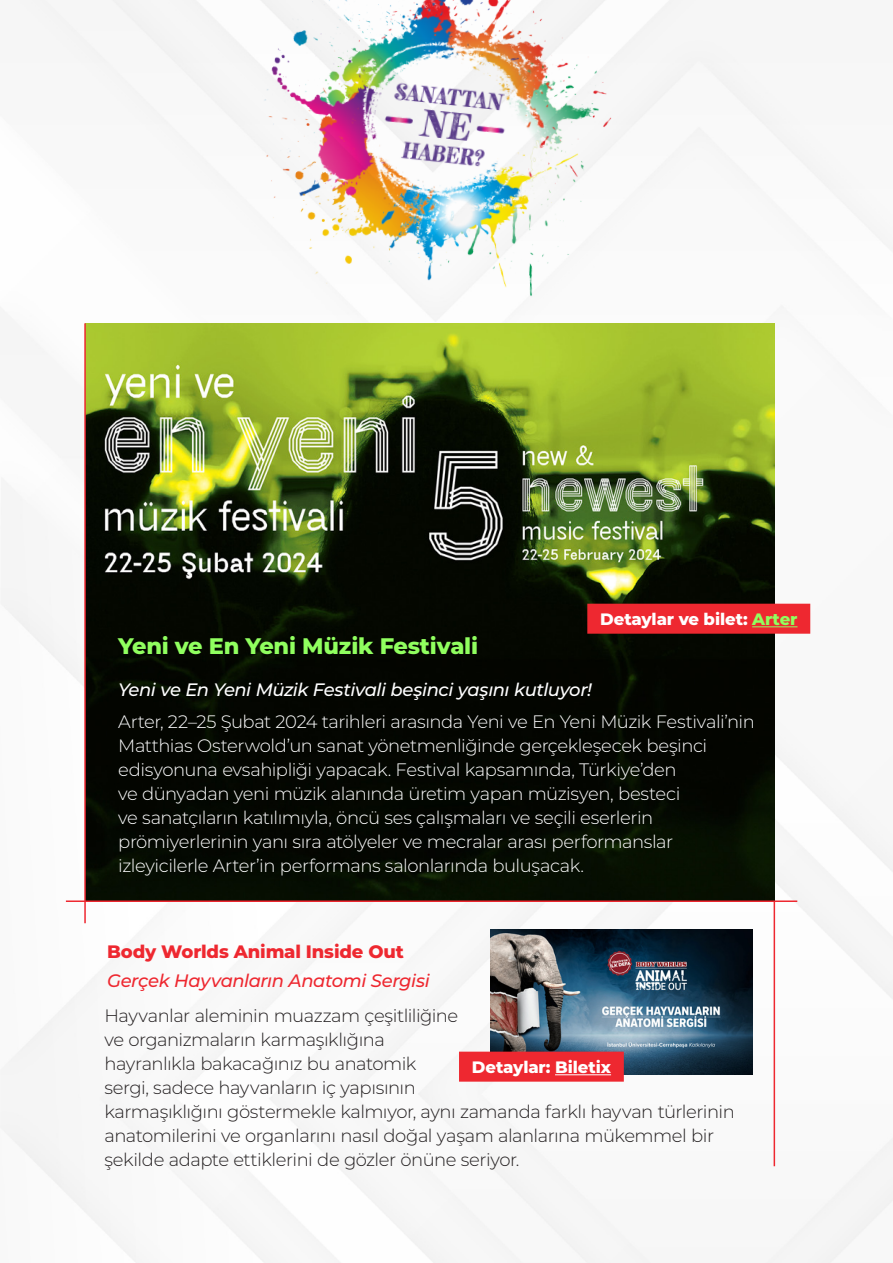
<style>
.page{position:relative;width:893px;height:1263px;background:#fff}
.page>*{position:absolute;margin:0;border:0;box-sizing:border-box;transform-origin:0 0}
.t1{font:800 22.5px "Montserrat";letter-spacing:-.01em;color:#90ff5f}
.t2{font:300 18px/24px "Montserrat";letter-spacing:-.03em;color:#fff}
.t3{font:300 18px/24px "Montserrat";letter-spacing:-.03em;color:#231f20}
.t4{font:italic 500 18px "Montserrat";letter-spacing:-.025em;color:#fff}
.t5{font:italic 500 18px "Montserrat";letter-spacing:-.025em;color:#ee2830}
.t6{font:800 18px "Montserrat";letter-spacing:-.01em;color:#ee2830}
.t7{font:800 16.5px "Montserrat";letter-spacing:-.005em;color:#fff}
.s1{color:#90ff5f}
</style>
<div class="page">
<img style="left:0;top:0;width:893px;height:1263px">
<img style="left:86px;top:323px;width:688px;height:577px">
<img style="left:228px;top:0;width:418px;height:328px">
<div style="left:587px;top:604px;width:223px;height:30px;background:#ee2830"></div>
<hr style="left:752px;top:626px;width:45px;height:1px;background:#90ff5f">
<hr style="left:774px;top:901px;width:1px;height:265px;background:#ee2830">
<img style="left:491px;top:930px;width:262px;height:144px">
<div style="left:459px;top:1052px;width:165px;height:30px;background:#ee2830"></div>
<hr style="left:555px;top:1074px;width:56px;height:1px;background:#fff">
<hr style="left:84px;top:323px;width:2px;height:600px;background:#ee2830">
<hr style="left:66px;top:900px;width:731px;height:2px;background:#ee2830">
<p class="t1" style="left:118px;top:630px;width:361px">Yeni ve En Yeni Müzik Festivali</p>
<p class="t7" style="left:600px;top:607px;width:199px">Detaylar ve bilet: <span class="s1">Arter</span></p>
<p class="t4" style="left:118px;top:677px;width:475px">Yeni ve En Yeni Müzik Festivali beşinci yaşını kutluyor!</p>
<p class="t2" style="left:118px;top:709px;width:638px">Arter, 22–25 Şubat 2024 tarihleri arasında Yeni ve En Yeni Müzik Festivali’nin Matthias Osterwold’un sanat yönetmenliğinde gerçekleşecek beşinci edisyonuna evsahipliği yapacak. Festival kapsamında, Türkiye’den<br>ve dünyadan yeni müzik alanında üretim yapan müzisyen, besteci<br>ve sanatçıların katılımıyla, öncü ses çalışmaları ve seçili eserlerin prömiyerlerinin yanı sıra atölyeler ve mecralar arası performanslar izleyicilerle Arter’in performans salonlarında buluşacak.</p>
<p class="t6" style="left:107px;top:938px;width:298px">Body Worlds Animal Inside Out</p>
<p class="t5" style="left:107px;top:968px;width:324px">Gerçek Hayvanların Anatomi Sergisi</p>
<p class="t3" style="left:104px;top:1003px;width:632px">Hayvanlar aleminin muazzam çeşitliliğine<br>ve organizmaların karmaşıklığına<br>hayranlıkla bakacağınız bu anatomik<br>sergi, sadece hayvanların iç yapısının<br>karmaşıklığını göstermekle kalmıyor, aynı zamanda farklı hayvan türlerinin anatomilerini ve organlarını nasıl doğal yaşam alanlarına mükemmel bir şekilde adapte ettiklerini de gözler önüne seriyor.</p>
<p class="t7" style="left:472px;top:1055px;width:141px">Detaylar: Biletix</p>
</div>
